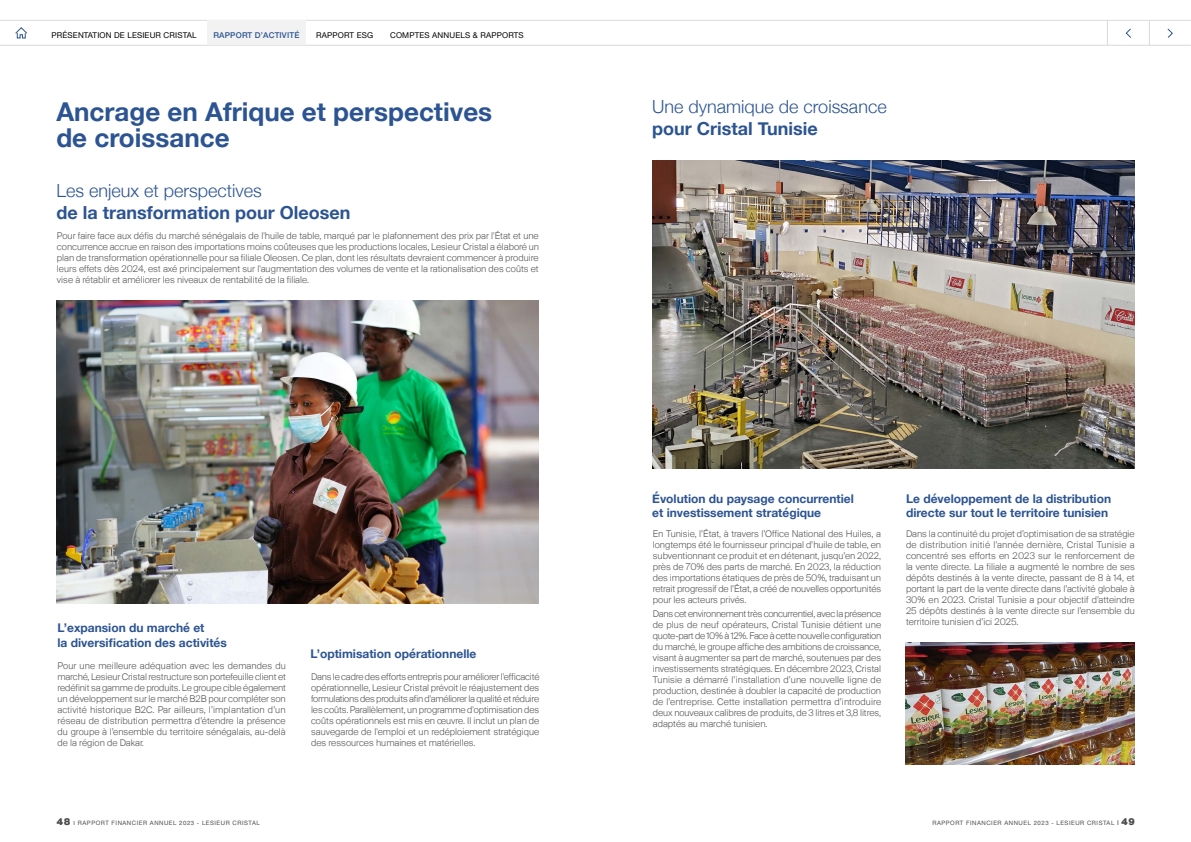
<style>
.page{position:relative;width:1191px;height:842px;background:#fff}
.page>*{position:absolute;margin:0;border:0;box-sizing:border-box;transform-origin:0 0}
.t1{font:700 26px/26px "Helvetica Neue";color:#2c5492}
.t2{font:300 18px "Helvetica Neue";color:#2c5492}
.t3{font:700 18px "Helvetica Neue";color:#2c5492}
.t4{font:700 12px/14.4px "Helvetica Neue";color:#2c5492}
.t5{font:300 10px/11px "Suisse BP Intl";color:#575756;text-align:justify}
.t6{font:8px "Helvetica Neue";letter-spacing:.02em;color:#000}
.t7{font:500 8px "Helvetica Neue";letter-spacing:.02em;color:#2c5492}
.t8{font:6px "Helvetica Neue";letter-spacing:.09em;color:#4a4a49}
.s1{font-family:"Suisse BP Intl";font-weight:900;font-size:10px}
.s2{font-family:"Suisse BP Intl"}
.s3{font-family:"Suisse BP Intl";font-size:7px}
</style>
<div class="page">
<img style="left:56px;top:300px;width:483px;height:303px">
<hr style="left:0;top:45px;width:43px;height:1px;background:#dadada">
<hr style="left:105px;top:45px;width:79px;height:1px;background:#dadada">
<hr style="left:184px;top:45px;width:80px;height:1px;background:#dadada">
<hr style="left:264px;top:45px;width:79px;height:1px;background:#dadada">
<hr style="left:343px;top:45px;width:65px;height:1px;background:#dadada">
<hr style="left:408px;top:45px;width:60px;height:1px;background:#dadada">
<hr style="left:468px;top:45px;width:79px;height:1px;background:#dadada">
<hr style="left:547px;top:45px;width:560px;height:1px;background:#dadada">
<hr style="left:43px;top:20px;width:62px;height:1px;background:#dadada">
<hr style="left:43px;top:45px;width:62px;height:1px;background:#dadada">
<hr style="left:1107px;top:45px;width:42px;height:1px;background:#dadada">
<hr style="left:1149px;top:45px;width:41px;height:1px;background:#dadada">
<svg style="left:0;top:20px;width:43px;height:19px"></svg>
<img style="left:653px;top:160px;width:481px;height:309px">
<img style="left:905px;top:642px;width:229px;height:122px">
<svg style="left:105px;top:20px;width:1086px;height:25px"></svg>
<p class="t6" style="left:52px;top:29px;width:146px">PRÉSENTATION DE LESIEUR CRISTAL</p>
<p class="t7" style="left:213px;top:28px;width:87px">RAPPORT D’ACTIVITÉ</p>
<p class="t6" style="left:316px;top:29px;width:59px">RAPPORT ESG</p>
<p class="t6" style="left:390px;top:29px;width:135px">COMPTES ANNUELS &amp; RAPPORTS</p>
<h1 class="t1" style="left:56px;top:99px;width:437px">Ancrage en Afrique et perspectives de croissance</h1>
<h2 class="t2" style="left:56px;top:176px;width:207px">Les enjeux et perspectives</h2>
<h2 class="t3" style="left:56px;top:198px;width:295px">de la transformation pour Oleosen</h2>
<p class="t5" style="left:57px;top:230px;width:483px">Pour faire face aux défis du marché sénégalais de l'huile de table, marqué par le plafonnement des prix par l'État et une concurrence accrue en raison des importations moins coûteuses que les productions locales, Lesieur Cristal a élaboré un plan de transformation opérationnelle pour sa filiale Oleosen. Ce plan, dont les résultats devraient commencer à produire leurs effets dès 2024, est axé principalement sur l'augmentation des volumes de vente et la rationalisation des coûts et vise à rétablir et améliorer les niveaux de rentabilité de la filiale.</p>
<p class="t4" style="left:58px;top:621px;width:171px">L’expansion du marché et<br>la diversification des activités</p>
<p class="t5" style="left:58px;top:660px;width:230px">Pour une meilleure adéquation avec les demandes du marché, Lesieur Cristal restructure son portefeuille client et redéfinit sa gamme de produits. Le groupe cible également un développement sur le marché B2B pour compléter son activité historique B2C. Par ailleurs, l’implantation d’un réseau de distribution permettra d’étendre la présence du groupe à l’ensemble du territoire sénégalais, au-delà de la région de Dakar.</p>
<p class="t4" style="left:310px;top:646px;width:167px">L’optimisation opérationnelle</p>
<p class="t5" style="left:311px;top:671px;width:230px">Dans le cadre des efforts entrepris pour améliorer l'efficacité opérationnelle, Lesieur Cristal prévoit le réajustement des formulations des produits afin d'améliorer la qualité et réduire les coûts. Parallèlement, un programme d'optimisation des coûts opérationnels est mis en œuvre. Il inclut un plan de sauvegarde de l'emploi et un redéploiement stratégique des ressources humaines et matérielles.</p>
<h2 class="t2" style="left:652px;top:92px;width:236px">Une dynamique de croissance</h2>
<h2 class="t3" style="left:652px;top:114px;width:167px">pour Cristal Tunisie</h2>
<p class="t4" style="left:652px;top:491px;width:203px">Évolution du paysage concurrentiel et investissement stratégique</p>
<p class="t4" style="left:906px;top:491px;width:207px">Le développement de la distribution directe sur tout le territoire tunisien</p>
<p class="t5" style="left:653px;top:528px;width:230px">En Tunisie, l’État, à travers l’Office National des Huiles, a longtemps été le fournisseur principal d’huile de table, en subventionnant ce produit et en détenant, jusqu’en 2022, près de 70% des parts de marché. En 2023, la réduction des importations étatiques de près de 50%, traduisant un retrait progressif de l’État, a créé de nouvelles opportunités pour les acteurs privés.</p>
<p class="t5" style="left:653px;top:608px;width:230px">Dans cet environnement très concurrentiel, avec la présence de plus de neuf opérateurs, Cristal Tunisie détient une quote-part de 10% à 12%. Face à cette nouvelle configuration du marché, le groupe affiche des ambitions de croissance, visant à augmenter sa part de marché, soutenues par des investissements stratégiques. En décembre 2023, Cristal Tunisie a démarré l’installation d’une nouvelle ligne de production, destinée à doubler la capacité de production de l’entreprise. Cette installation permettra d’introduire deux nouveaux calibres de produits, de 3 litres et 3,8 litres, adaptés au marché tunisien.</p>
<p class="t5" style="left:906px;top:528px;width:230px">Dans la continuité du projet d’optimisation de sa stratégie de distribution initié l’année dernière, Cristal Tunisie a concentré ses efforts en 2023 sur le renforcement de la vente directe. La filiale a augmenté le nombre de ses dépôts destinés à la vente directe, passant de 8 à 14, et portant la part de la vente directe dans l’activité globale à 30% en 2023. Cristal Tunisie a pour objectif d’atteindre 25 dépôts destinés à la vente directe sur l’ensemble du territoire tunisien d’ici 2025.</p>
<p class="t8" style="left:57px;top:819px;width:205px"><span class="s1">48</span> <span class="s2">I</span> RAPPORT FINANCIER ANNUEL 2023 - LESIEUR CRISTAL</p>
<p class="t8" style="left:932px;top:819px;width:204px">RAPPORT FINANCIER ANNUEL 2023 - LESIEUR CRISTAL <span class="s3">I</span> <span class="s1">49</span></p>
</div>
